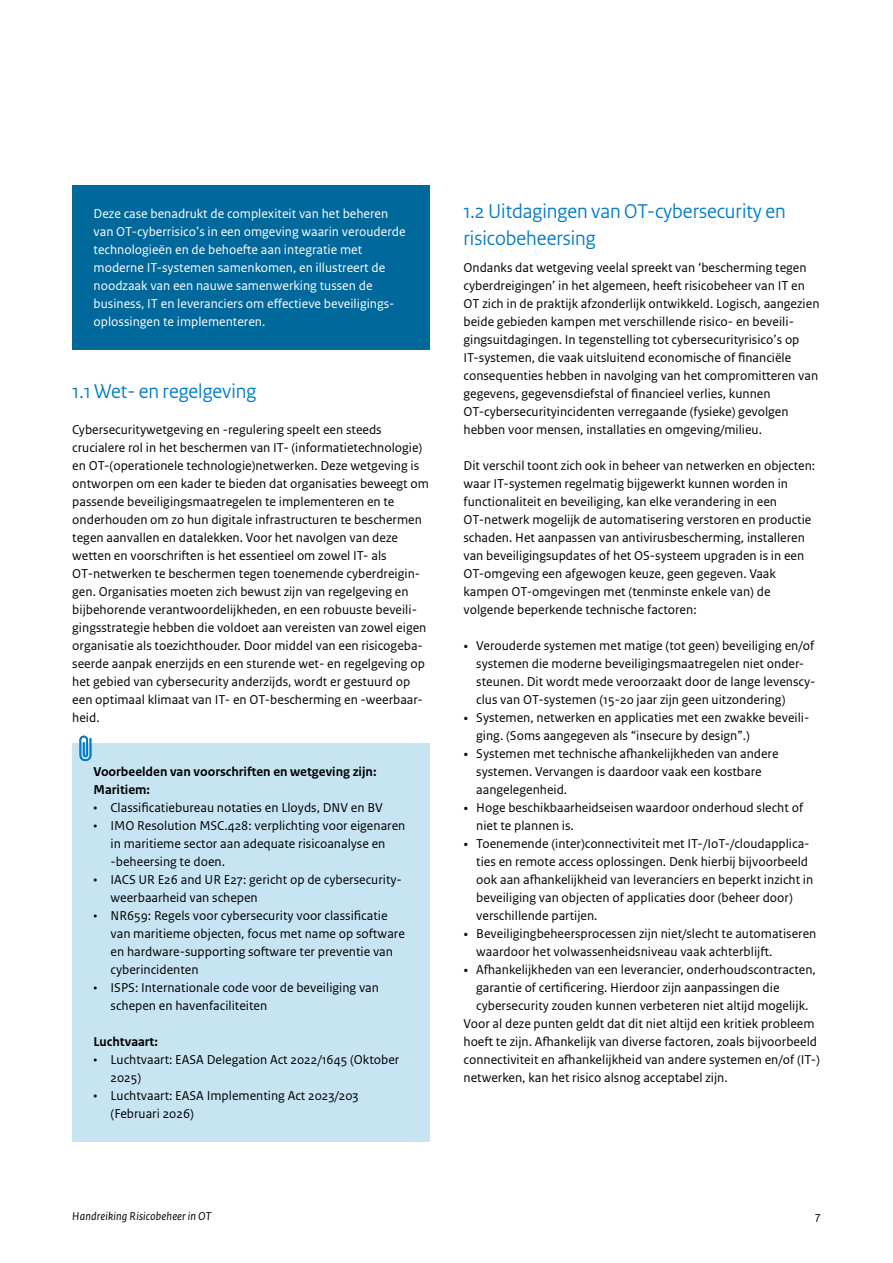
<style>
.page{position:relative;width:893px;height:1263px;background:#fff}
.page>*{position:absolute;margin:0;border:0;box-sizing:border-box;transform-origin:0 0}
.H2_RO_Paragraafkop_Sans{font:21px/27px "Rijksoverheid Sans Heading";color:#007bc7}
.A_RO_Broodtekst_Sans{font:13.5px/18px "Rijksoverheid Sans Text";color:#000}
.A_RO_Kader_Case{font:13.5px/18px "Rijksoverheid Sans Text";color:#fff}
.A_RO_Kader_voorbeelden_opsomming{font:700 13.5px "Rijksoverheid Sans Text";color:#000}
.t1{font:italic 12px "Rijksoverheid Sans Text";letter-spacing:.015em;color:#000}
.t2{font:12px "Rijksoverheid Sans Text";color:#000}
.s1{font-family:"Rijksoverheid Serif"}
</style>
<div class="page">
<div style="left:72px;top:186px;width:357px;height:164px;background:#01689b"></div>
<div style="left:72px;top:744px;width:357px;height:56px;background:#c7e4f3"></div>
<div style="left:72px;top:798px;width:357px;height:92px;background:#c7e4f3"></div>
<div style="left:72px;top:888px;width:357px;height:110px;background:#c7e4f3"></div>
<div style="left:72px;top:960px;width:357px;height:92px;background:#c7e4f3"></div>
<div style="left:72px;top:1032px;width:357px;height:74px;background:#c7e4f3"></div>
<div style="left:72px;top:1068px;width:357px;height:74px;background:#c7e4f3"></div>
<svg style="left:79px;top:736px;width:12px;height:26px"></svg>
<p class="A_RO_Kader_Case" style="left:94px;top:205px;width:313px">Deze case benadrukt de complexiteit van het beheren van OT-cyberrisico’s in een omgeving waarin verouderde technologieën en de behoefte aan integratie met moderne IT-systemen samenkomen, en illustreert de noodzaak van een nauwe samenwerking tussen de business, IT en leveranciers om effectieve beveiligings&shy;oplossingen te implementeren.</p>
<p class="H2_RO_Paragraafkop_Sans" style="left:72px;top:378px;width:186px">1.1 Wet- en regelgeving</p>
<p class="A_RO_Broodtekst_Sans" style="left:72px;top:421px;width:358px">Cybersecuritywetgeving en -regulering speelt een steeds crucialere rol in het beschermen van IT- (informatietechnologie) en OT-(operationele technologie)netwerken. Deze wetgeving is ontworpen om een kader te bieden dat organisaties beweegt om passende beveiligingsmaatregelen te implementeren en te onderhouden om zo hun digitale infrastructuren te beschermen tegen aanvallen en datalekken. Voor het navolgen van deze wetten en voorschriften is het essentieel om zowel IT- als OT-netwerken te beschermen tegen toenemende cyberdreigin&shy;gen. Organisaties moeten zich bewust zijn van regelgeving en bijbehorende verantwoordelijkheden, en een robuuste beveili&shy;gingsstrategie hebben die voldoet aan vereisten van zowel eigen organisatie als toezichthouder. Door middel van een risicogeba&shy;seerde aanpak enerzijds en een sturende wet- en regelgeving op het gebied van cybersecurity anderzijds, wordt er gestuurd op een optimaal klimaat van IT- en OT-bescherming en -weerbaar&shy;heid.</p>
<p class="A_RO_Kader_voorbeelden_opsomming" style="left:94px;top:764px;width:284px">Voorbeelden van voorschriften en wetgeving zijn:</p>
<p class="A_RO_Kader_voorbeelden_opsomming" style="left:94px;top:782px;width:58px">Maritiem:</p>
<p class="A_RO_Broodtekst_Sans" style="left:94px;top:799px;width:291px">• Classificatiebureau notaties en Lloyds, DNV en BV</p>
<p class="A_RO_Broodtekst_Sans" style="left:111px;top:817px;width:296px;text-indent:-17px">• IMO Resolution MSC.428: verplichting voor eigenaren in maritieme sector aan adequate risicoanalyse en -beheersing te doen.</p>
<p class="A_RO_Broodtekst_Sans" style="left:111px;top:871px;width:293px;text-indent:-17px">• IACS UR E26 and UR E27: gericht op de cybersecurity&shy;weerbaarheid van schepen</p>
<p class="A_RO_Broodtekst_Sans" style="left:111px;top:907px;width:296px;text-indent:-17px">• NR659: Regels voor cybersecurity voor classificatie van maritieme objecten, focus met name op software en hardware-supporting software ter preventie van cyberincidenten</p>
<p class="A_RO_Broodtekst_Sans" style="left:111px;top:979px;width:270px;text-indent:-17px">• ISPS: Internationale code voor de beveiliging van schepen en havenfaciliteiten</p>
<p class="A_RO_Kader_voorbeelden_opsomming" style="left:94px;top:1034px;width:66px">Luchtvaart:</p>
<p class="A_RO_Broodtekst_Sans" style="left:111px;top:1051px;width:290px;text-indent:-17px">• Luchtvaart: EASA Delegation Act 2022/1645 (Oktober<br>2025)</p>
<p class="A_RO_Broodtekst_Sans" style="left:111px;top:1087px;width:249px;text-indent:-17px">• Luchtvaart: EASA Implementing Act 2023/203 (Februari 2026)</p>
<p class="H2_RO_Paragraafkop_Sans" style="left:463px;top:198px;width:324px">1.2 Uitdagingen van OT-cybersecurity en risicobeheersing</p>
<p class="A_RO_Broodtekst_Sans" style="left:463px;top:259px;width:358px">Ondanks dat wetgeving veelal spreekt van ‘bescherming tegen cyberdreigingen’ in het algemeen, heeft risicobeheer van IT en OT zich in de praktijk afzonderlijk ontwikkeld. Logisch, aangezien beide gebieden kampen met verschillende risico- en beveili&shy;gingsuitdagingen. In tegenstelling tot cybersecurityrisico’s op IT-systemen, die vaak uitsluitend economische of financiële consequenties hebben in navolging van het compromitteren van gegevens, gegevensdiefstal of financieel verlies, kunnen OT-cybersecurityincidenten verregaande (fysieke) gevolgen hebben voor mensen, installaties en omgeving/milieu.</p>
<p class="A_RO_Broodtekst_Sans" style="left:463px;top:457px;width:353px">Dit verschil toont zich ook in beheer van netwerken en objecten: waar IT-systemen regelmatig bijgewerkt kunnen worden in functionaliteit en beveiliging, kan elke verandering in een OT-netwerk mogelijk de automatisering verstoren en productie schaden. Het aanpassen van antivirusbescherming, installeren van beveiligingsupdates of het OS-systeem upgraden is in een OT-omgeving een afgewogen keuze, geen gegeven. Vaak kampen OT-omgevingen met (tenminste enkele van) de volgende beperkende technische factoren:</p>
<p class="A_RO_Broodtekst_Sans" style="left:476px;top:637px;width:341px;text-indent:-13px"><span class="s1">•</span> Verouderde systemen met matige (tot geen) beveiliging en/of systemen die moderne beveiligingsmaatregelen niet onder&shy;steunen. Dit wordt mede veroorzaakt door de lange levenscy&shy;clus van OT-systemen (15-20 jaar zijn geen uitzondering)</p>
<p class="A_RO_Broodtekst_Sans" style="left:476px;top:709px;width:335px;text-indent:-13px"><span class="s1">•</span> Systemen, netwerken en applicaties met een zwakke beveili&shy;ging. (Soms aangegeven als “insecure by design”.)</p>
<p class="A_RO_Broodtekst_Sans" style="left:476px;top:745px;width:304px;text-indent:-13px"><span class="s1">•</span> Systemen met technische afhankelijkheden van andere systemen. Vervangen is daardoor vaak een kostbare aangelegenheid.</p>
<p class="A_RO_Broodtekst_Sans" style="left:476px;top:799px;width:328px;text-indent:-13px"><span class="s1">•</span> Hoge beschikbaarheidseisen waardoor onderhoud slecht of niet te plannen is.</p>
<p class="A_RO_Broodtekst_Sans" style="left:476px;top:835px;width:338px;text-indent:-13px"><span class="s1">•</span> Toenemende (inter)connectiviteit met IT-/IoT-/cloudapplica&shy;ties en remote access oplossingen. Denk hierbij bijvoorbeeld ook aan afhankelijkheid van leveranciers en beperkt inzicht in beveiliging van objecten of applicaties door (beheer door) verschillende partijen.</p>
<p class="A_RO_Broodtekst_Sans" style="left:476px;top:925px;width:342px;text-indent:-13px"><span class="s1">•</span> Beveiligingbeheersprocessen zijn niet/slecht te automatiseren waardoor het volwassenheidsniveau vaak achterblijft.</p>
<p class="A_RO_Broodtekst_Sans" style="left:476px;top:961px;width:341px;text-indent:-13px"><span class="s1">•</span> Afhankelijkheden van een leverancier, onderhoudscontracten, garantie of certificering. Hierdoor zijn aanpassingen die cybersecurity zouden kunnen verbeteren niet altijd mogelijk.</p>
<p class="A_RO_Broodtekst_Sans" style="left:463px;top:1015px;width:358px">Voor al deze punten geldt dat dit niet altijd een kritiek probleem hoeft te zijn. Afhankelijk van diverse factoren, zoals bijvoorbeeld connectiviteit en afhankelijkheid van andere systemen en/of (IT-) netwerken, kan het risico alsnog acceptabel zijn.</p>
<p class="t1" style="left:72px;top:1209px;width:141px">Handreiking Risicobeheer in OT</p>
<p class="t2" style="left:815px;top:1209px;width:7px">7</p>
</div>
